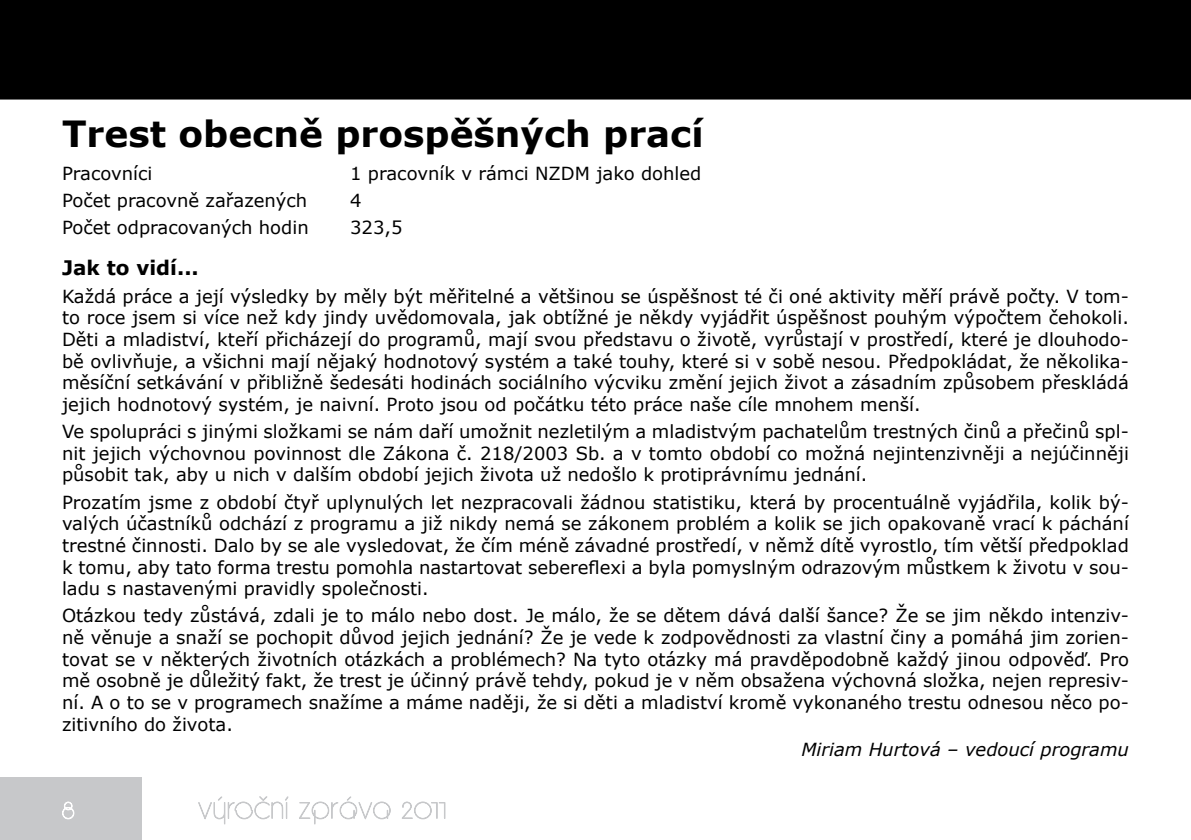
<style>
.page{position:relative;width:1191px;height:840px;background:#fff}
.page>*{position:absolute;margin:0;border:0;box-sizing:border-box;transform-origin:0 0}
.t1{font:700 36px "Verdana";color:#000}
.t2{font:700 20px "Verdana";color:#000}
.t3{font:18px/21.6px "Verdana";color:#000;text-align:justify}
.t4{font:italic 18px "Verdana";color:#000}
</style>
<div class="page">
<div style="left:0;top:777px;width:142px;height:62px;background:#c7c8ca"></div>
<div style="left:0;top:0;width:1191px;height:99px;background:#000"></div>
<svg style="left:198px;top:796px;width:91px;height:28px"></svg>
<svg style="left:299px;top:796px;width:92px;height:28px"></svg>
<svg style="left:402px;top:801px;width:44px;height:19px"></svg>
<svg style="left:62px;top:801px;width:13px;height:18px"></svg>
<h1 class="t1" style="left:62px;top:108px;width:643px">Trest obecně prospěšných prací</h1>
<p class="t3" style="left:62px;top:162px;width:92px">Pracovníci</p>
<p class="t3" style="left:350px;top:162px;width:353px">1 pracovník v rámci NZDM jako dohled</p>
<p class="t3" style="left:62px;top:189px;width:247px">Počet pracovně zařazených</p>
<p class="t3" style="left:350px;top:189px;width:13px">4</p>
<p class="t3" style="left:62px;top:217px;width:248px">Počet odpracovaných hodin</p>
<p class="t3" style="left:350px;top:217px;width:54px">323,5</p>
<p class="t2" style="left:62px;top:254px;width:138px">Jak to vidí...</p>
<p class="t3" style="left:62px;top:285px;width:1068px">Každá práce a její výsledky by měly být měřitelné a většinou se úspěšnost té či oné aktivity měří právě počty. V tom&shy;to roce jsem si více než kdy jindy uvědomovala, jak obtížné je někdy vyjádřit úspěšnost pouhým výpočtem čehokoli.<br>Děti a mladiství, kteří přicházejí do programů, mají svou představu o životě, vyrůstají v prostředí, které je dlouhodo&shy;bě ovlivňuje, a všichni mají nějaký hodnotový systém a také touhy, které si v sobě nesou. Předpokládat, že několika&shy;měsíční setkávání v přibližně šedesáti hodinách sociálního výcviku změní jejich život a zásadním způsobem přeskládá jejich hodnotový systém, je naivní. Proto jsou od počátku této práce naše cíle mnohem menší.</p>
<p class="t3" style="left:62px;top:420px;width:1068px">Ve spolupráci s jinými složkami se nám daří umožnit nezletilým a mladistvým pachatelům trestných činů a přečinů spl&shy;nit jejich výchovnou povinnost dle Zákona č. 218/2003 Sb. a v tomto období co možná nejintenzivněji a nejúčinněji působit tak, aby u nich v dalším období jejich života už nedošlo k protiprávnímu jednání.</p>
<p class="t3" style="left:62px;top:491px;width:1068px">Prozatím jsme z období čtyř uplynulých let nezpracovali žádnou statistiku, která by procentuálně vyjádřila, kolik bý&shy;valých účastníků odchází z programu a již nikdy nemá se zákonem problém a kolik se jich opakovaně vrací k páchání trestné činnosti. Dalo by se ale vysledovat, že čím méně závadné prostředí, v němž dítě vyrostlo, tím větší předpoklad k tomu, aby tato forma trestu pomohla nastartovat sebereflexi a byla pomyslným odrazovým můstkem k životu v sou&shy;ladu s nastavenými pravidly společnosti.</p>
<p class="t3" style="left:62px;top:604px;width:1068px">Otázkou tedy zůstává, zdali je to málo nebo dost. Je málo, že se dětem dává další šance? Že se jim někdo intenziv&shy;ně věnuje a snaží se pochopit důvod jejich jednání? Že je vede k zodpovědnosti za vlastní činy a pomáhá jim zorien&shy;tovat se v některých životních otázkách a problémech? Na tyto otázky má pravděpodobně každý jinou odpověď. Pro mě osobně je důležitý fakt, že trest je účinný právě tehdy, pokud je v něm obsažena výchovná složka, nejen represiv&shy;ní. A o to se v programech snažíme a máme naději, že si děti a mladiství kromě vykonaného trestu odnesou něco po&shy;zitivního do života.</p>
<p class="t4" style="left:801px;top:737px;width:329px">Miriam Hurtová – vedoucí programu</p>
</div>
